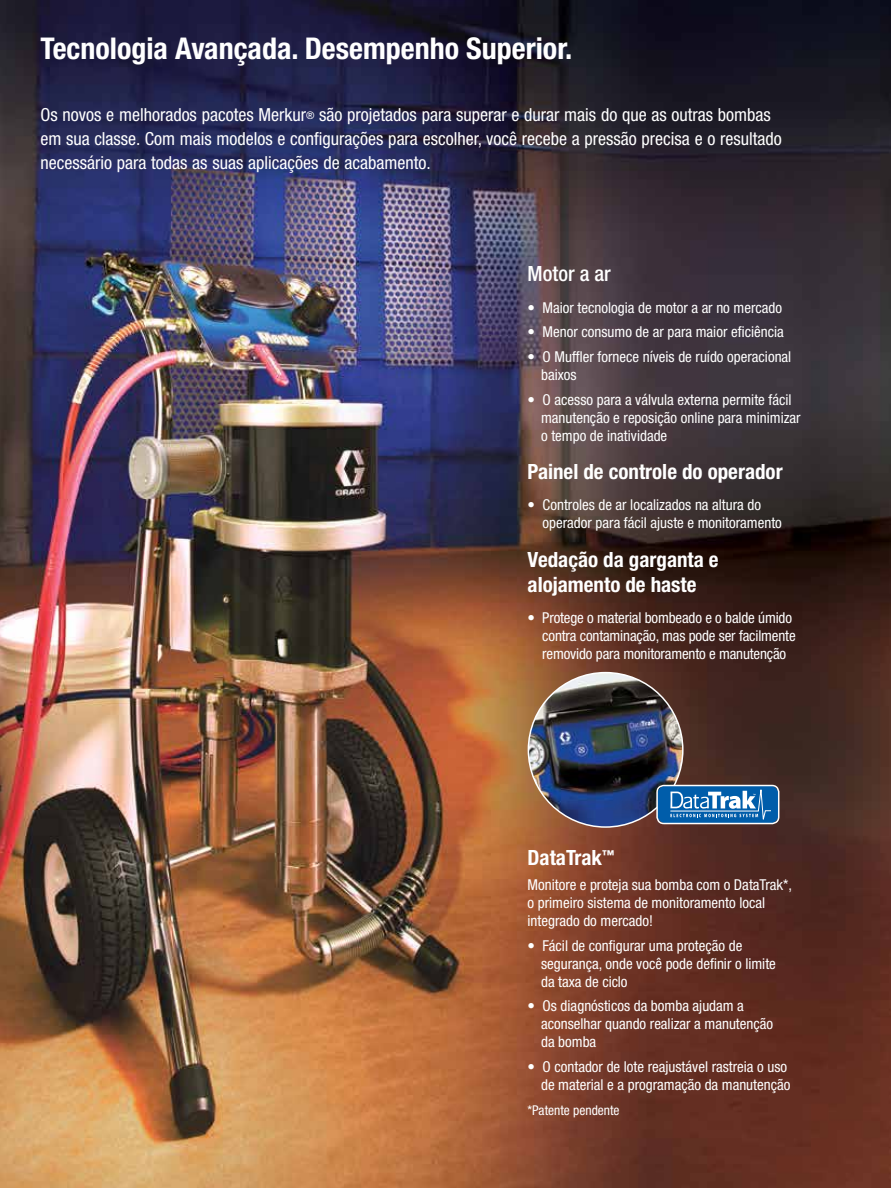
<style>
.page{position:relative;width:891px;height:1188px;background:#fff}
.page>*{position:absolute;margin:0;border:0;box-sizing:border-box;transform-origin:0 0}
.t1{font:700 condensed 30px "Helvetica Neue LT Std";color:#fff}
.t2{font:700 condensed 21px/25.2px "Helvetica Neue LT Std";color:#fff}
.t3{font:500 condensed 21px "Helvetica Neue LT Std";color:#fff}
.t4{font:condensed 18px/24px "Helvetica Neue LT Std";color:#fff}
.t5{font:condensed 15px/18px "Helvetica Neue LT Std";color:#fff}
.t6{font:condensed 13.5px "Helvetica Neue LT Std";color:#fff}
.s1{font-size:10.5px}
</style>
<div class="page">
<img style="left:0;top:0;width:891px;height:1188px">
<img style="left:528px;top:673px;width:155px;height:154px;border-radius:77px">
<svg style="left:657px;top:786px;width:122px;height:38px;background:#3c82bd"></svg>
<div style="left:656px;top:785px;width:123px;height:39px;border:2px solid #fff;border-radius:7px"></div>
<h1 class="t1" style="left:40px;top:30px;width:533px">Tecnologia Avançada. Desempenho Superior.</h1>
<p class="t4" style="left:40px;top:103px;width:743px">Os novos e melhorados pacotes Merkur<span class="s1">®</span> são projetados para superar e durar mais do que as outras bombas em sua classe. Com mais modelos e configurações para escolher, você recebe a pressão precisa e o resultado necessário para todas as suas aplicações de acabamento.</p>
<h2 class="t3" style="left:528px;top:261px;width:85px">Motor a ar</h2>
<p class="t5" style="left:528px;top:298px;width:256px">• Maior tecnologia de motor a ar no mercado</p>
<p class="t5" style="left:528px;top:323px;width:258px">• Menor consumo de ar para maior eficiência</p>
<p class="t5" style="left:541px;top:348px;width:252px;text-indent:-14px">• O Muffler fornece níveis de ruído operacional baixos</p>
<p class="t5" style="left:541px;top:390px;width:261px;text-indent:-14px">• O acesso para a válvula externa permite fácil manutenção e reposição online para minimizar o tempo de inatividade</p>
<h2 class="t2" style="left:528px;top:459px;width:257px">Painel de controle do operador</h2>
<p class="t5" style="left:543px;top:496px;width:241px;text-indent:-15px">• Controles de ar localizados na altura do operador para fácil ajuste e monitoramento</p>
<h2 class="t2" style="left:528px;top:547px;width:193px">Vedação da garganta e alojamento de haste</h2>
<p class="t5" style="left:542px;top:609px;width:255px;text-indent:-15px">• Protege o material bombeado e o balde úmido contra contaminação, mas pode ser facilmente removido para monitoramento e manutenção</p>
<h2 class="t2" style="left:528px;top:845px;width:88px">DataTrak<sup>™</sup></h2>
<p class="t5" style="left:528px;top:876px;width:266px">Monitore e proteja sua bomba com o DataTrak*, o primeiro sistema de monitoramento local integrado do mercado!</p>
<p class="t5" style="left:541px;top:936px;width:236px;text-indent:-14px">• Fácil de configurar uma proteção de segurança, onde você pode definir o limite da taxa de ciclo</p>
<p class="t5" style="left:541px;top:997px;width:234px;text-indent:-14px">• Os diagnósticos da bomba ajudam a aconselhar quando realizar a manutenção da bomba</p>
<p class="t5" style="left:528px;top:1058px;width:264px;text-align:right">• O contador de lote reajustável rastreia o uso de material e a programação da manutenção</p>
<p class="t6" style="left:528px;top:1102px;width:94px">*Patente pendente</p>
</div>
